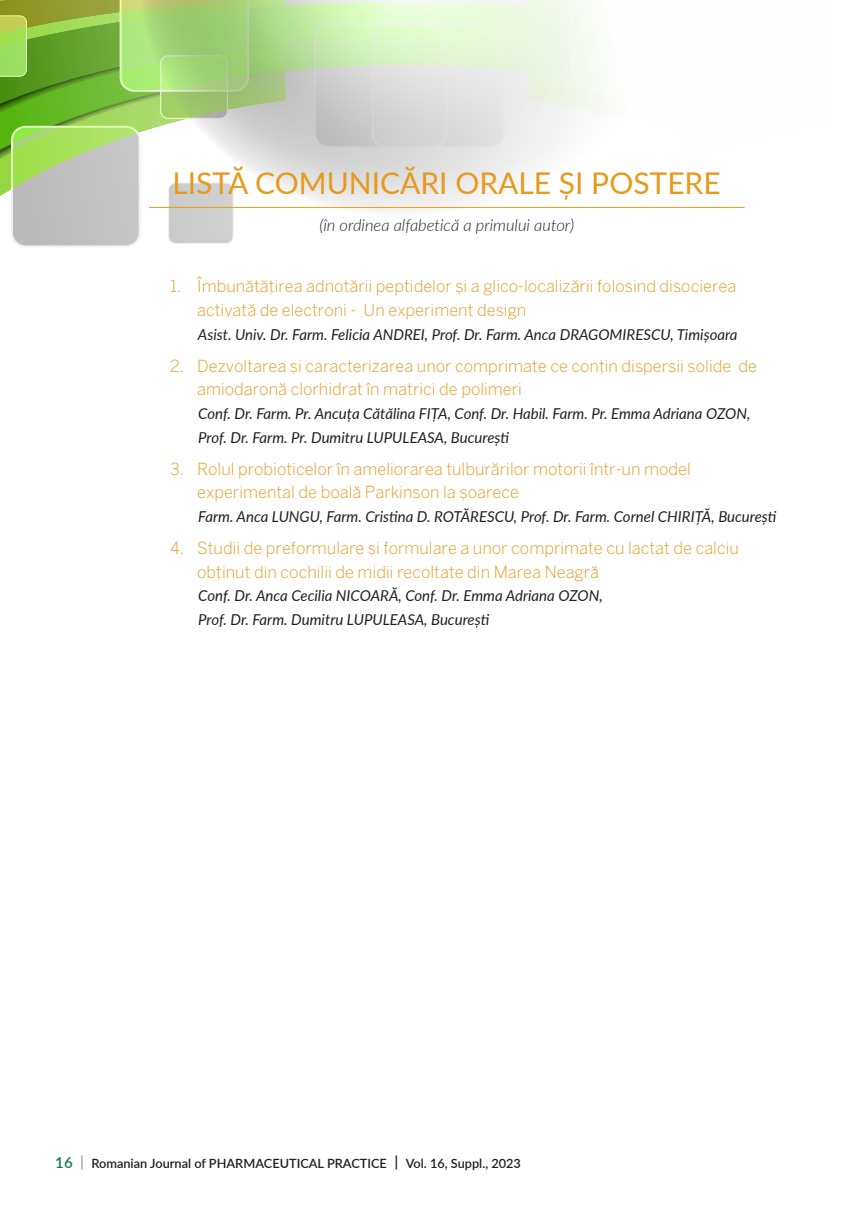
<style>
.page{position:relative;width:851px;height:1212px;background:#fff}
.page>*{position:absolute;margin:0;border:0;box-sizing:border-box;transform-origin:0 0}
.t1{font:30px "Lato";color:#e79a1d}
.t2{font:16.5px/23.7px "Benton Sanslight ROM";color:#e79a1d}
.t3{font:italic 300 16.5px "Lato";color:#231f20}
.t4{font:italic 15px/23.7px "Lato";color:#231f20}
.t5{font:600 12.75px "Lato";color:#231f20}
.s1{font-size:15px;color:#0c7d59}
.s2{font-size:15px;color:#96989b}
.s3{font-size:15px}
</style>
<div class="page">
<svg style="left:0;top:0;width:27px;height:247px"></svg>
<svg style="left:27px;top:0;width:718px;height:247px"></svg>
<hr style="left:149px;top:207px;width:595px;height:1px;background:#e79a1d">
<h1 class="t1" style="left:172px;top:162px;width:549px">LISTĂ COMUNICĂRI ORALE ȘI POSTERE</h1>
<p class="t3" style="left:319px;top:214px;width:256px">(în ordinea alfabetică a primului autor)</p>
<p class="t2" style="left:197px;top:274px;width:540px;text-indent:-27px">1. Îmbunătăţirea adnotării peptidelor şi a glico-localizării folosind disocierea activată de electroni - Un experiment design</p>
<p class="t4" style="left:198px;top:322px;width:541px">Asist. Univ. Dr. Farm. Felicia ANDREI, Prof. Dr. Farm. Anca DRAGOMIRESCU, Timișoara</p>
<p class="t2" style="left:197px;top:354px;width:561px;text-indent:-27px">2. Dezvoltarea şi caracterizarea unor comprimate ce conţin dispersii solide de amiodaronă clorhidrat în matrici de polimeri</p>
<p class="t4" style="left:198px;top:401px;width:553px">Conf. Dr. Farm. Pr. Ancuța Cătălina FIȚA, Conf. Dr. Habil. Farm. Pr. Emma Adriana OZON,<br>Prof. Dr. Farm. Pr. Dumitru LUPULEASA, București</p>
<p class="t2" style="left:197px;top:457px;width:495px;text-indent:-27px">3. Rolul probioticelor în ameliorarea tulburărilor motorii într-un model experimental de boală Parkinson la şoarece</p>
<p class="t4" style="left:198px;top:504px;width:579px">Farm. Anca LUNGU, Farm. Cristina D. ROTĂRESCU, Prof. Dr. Farm. Cornel CHIRIȚĂ, București</p>
<p class="t2" style="left:197px;top:536px;width:543px;text-indent:-27px">4. Studii de preformulare şi formulare a unor comprimate cu lactat de calciu obţinut din cochilii de midii recoltate din Marea Neagră</p>
<p class="t4" style="left:198px;top:583px;width:406px">Conf. Dr. Anca Cecilia NICOARĂ, Conf. Dr. Emma Adriana OZON,<br>Prof. Dr. Farm. Dumitru LUPULEASA, București</p>
<p class="t5" style="left:55px;top:1154px;width:467px"><span class="s1">16</span> <span class="s2">|</span> Romanian Journal of PHARMACEUTICAL PRACTICE <span class="s3">|</span> Vol. 16, Suppl., 2023</p>
</div>
